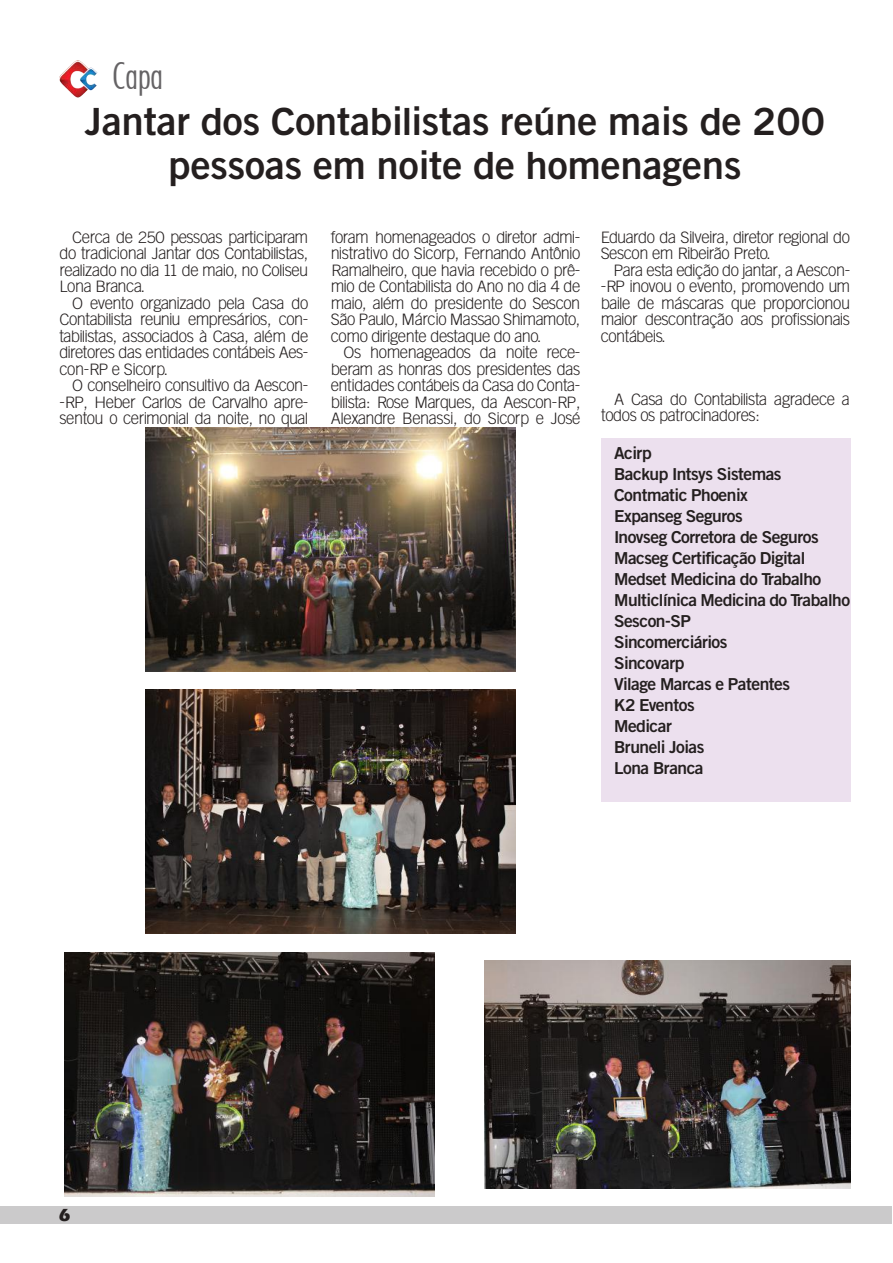
<style>
.page{position:relative;width:893px;height:1263px;background:#fff}
.page>*{position:absolute;margin:0;border:0;box-sizing:border-box;transform-origin:0 0}
.t1{font:700 37.5px/43.5px "Goethe Gothic";color:#241f1f;text-align:center}
.t2{font:36px "Futura Condensed Light Normal";color:#656365}
.t3{font:700 18px "Eras ITC";color:#241f1f}
.t4{font:700 16.5px/21px "Goethe Gothic";letter-spacing:-.03em;color:#241f1f}
.t5{font:15.75px/16.5px "Goethe Gothic";letter-spacing:-.03em;color:#241f1f;text-align:justify}
</style>
<div class="page">
<div style="left:0;top:1206px;width:891px;height:18px;background:#cbcacb"></div>
<img style="left:60px;top:60px;width:38px;height:38px">
<div style="left:601px;top:438px;width:250px;height:363px;background:#ece0ee"></div>
<img style="left:65px;top:952px;width:369px;height:244px">
<img style="left:485px;top:960px;width:365px;height:228px">
<img style="left:146px;top:427px;width:369px;height:244px">
<img style="left:145px;top:690px;width:370px;height:243px">
<h2 class="t2" style="left:112px;top:53px;width:52px">Capa</h2>
<h1 class="t1" style="left:85px;top:99px;width:742px">Jantar dos Contabilistas reúne mais de 200 pessoas em noite de homenagens</h1>
<p class="t5" style="left:60px;top:229px;width:250px;text-indent:13px">Cerca de 250 pessoas participaram do tradicional Jantar dos Contabilistas, realizado no dia 11 de maio, no Coliseu Lona Branca.</p>
<p class="t5" style="left:60px;top:295px;width:250px;text-indent:13px">O evento organizado pela Casa do Contabilista reuniu empresários, con&shy;tabilistas, associados à Casa, além de diretores das entidades contábeis Aes&shy;con-RP e Sicorp.</p>
<p class="t5" style="left:60px;top:377px;width:250px;text-indent:13px">O conselheiro consultivo da Aescon--RP, Heber Carlos de Carvalho apre&shy;sentou o cerimonial da noite, no qual</p>
<p class="t5" style="left:331px;top:229px;width:251px">foram homenageados o diretor admi&shy;nistrativo do Sicorp, Fernando Antônio Ramalheiro, que havia recebido o prê&shy;mio de Contabilista do Ano no dia 4 de maio, além do presidente do Sescon São Paulo, Márcio Massao Shimamoto, como dirigente destaque do ano.</p>
<p class="t5" style="left:331px;top:344px;width:251px;text-indent:13px">Os homenageados da noite rece&shy;beram as honras dos presidentes das entidades contábeis da Casa do Conta&shy;bilista: Rose Marques, da Aescon-RP, Alexandre Benassi, do Sicorp e José</p>
<p class="t5" style="left:601px;top:229px;width:251px">Eduardo da Silveira, diretor regional do<br>Sescon em Ribeirão Preto.</p>
<p class="t5" style="left:601px;top:262px;width:251px;text-indent:13px">Para esta edição do jantar, a Aescon--RP inovou o evento, promovendo um baile de máscaras que proporcionou maior descontração aos profissionais contábeis.</p>
<p class="t5" style="left:601px;top:391px;width:250px;text-indent:13px">A Casa do Contabilista agradece a todos os patrocinadores:</p>
<p class="t4" style="left:614px;top:442px;width:238px">Acirp<br>Backup Intsys Sistemas<br>Contmatic Phoenix<br>Expanseg Seguros<br>Inovseg Corretora de Seguros<br>Macseg Certificação Digital<br>Medset Medicina do Trabalho<br>Multiclínica Medicina do Trabalho<br>Sescon-SP<br>Sincomerciários<br>Sincovarp<br>Vilage Marcas e Patentes<br>K2 Eventos<br>Medicar<br>Bruneli Joias<br>Lona Branca</p>
<p class="t3" style="left:59px;top:1204px;width:13px">6</p>
</div>
